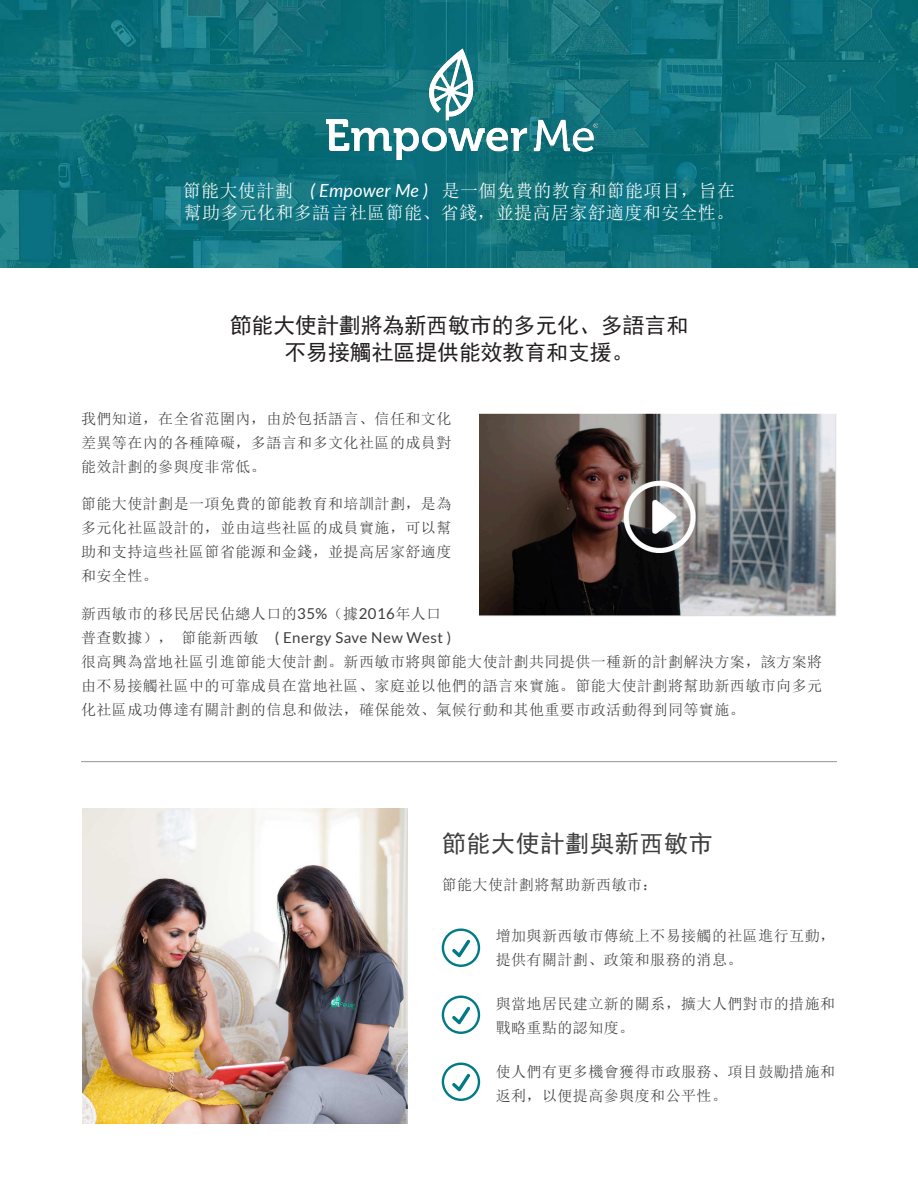
<style>
.page{position:relative;width:918px;height:1188px;background:#fff}
.page>*{position:absolute;margin:0;border:0;box-sizing:border-box;transform-origin:0 0}
.t1{font:24px "Sim Hei";letter-spacing:.03em;color:#3e3e3f}
.t2{font:21.9px/27px "Sim Hei";color:#231f20;text-align:center}
.t3{font:18px/21.6px "Sim Sun";letter-spacing:.02em;color:#fff}
.t4{font:15px/24px "Sim Sun";letter-spacing:.03em;color:#3e3e3f}
.s1{font-family:"Lato";font-style:italic}
.s2{font-family:"Lato"}
</style>
<div class="page">
<img style="left:0;top:0;width:918px;height:268px">
<img style="left:82px;top:808px;width:326px;height:316px">
<img style="left:327px;top:49px;width:271px;height:111px">
<img style="left:480px;top:413px;width:356px;height:203px">
<svg style="left:442px;top:928px;width:38px;height:39px"></svg>
<svg style="left:442px;top:996px;width:38px;height:38px"></svg>
<svg style="left:442px;top:1063px;width:38px;height:38px"></svg>
<hr style="left:81px;top:761px;width:756px;height:1px;background:#949699">
<p class="t3" style="left:183px;top:180px;width:554px">節能大使計劃 <span class="s1">( Empower Me )</span> 是一個免費的教育和節能項目，旨在幫助多元化和多語言社區節能、省錢，並提高居家舒適度和安全性。</p>
<p class="t2" style="left:230px;top:312px;width:460px">節能大使計劃將為新西敏市的多元化、多語言和不易接觸社區提供能效教育和支援。</p>
<p class="t4" style="left:81px;top:406px;width:372px;text-align:justify">我們知道，在全省范圍內，由於包括語言、信任和文化差異等在內的各種障礙，多語言和多文化社區的成員對能效計劃的參與度非常低。</p>
<p class="t4" style="left:81px;top:492px;width:372px;text-align:justify">節能大使計劃是一項免費的節能教育和培訓計劃，是為多元化社區設計的，並由這些社區的成員實施，可以幫助和支持這些社區節省能源和金錢，並提高居家舒適度和安全性。</p>
<p class="t4" style="left:81px;top:601px;width:743px">新西敏市的移民居民佔總人口的<span class="s2">35%</span>（據<span class="s2">2016</span>年人口<br>普查數據）， 節能新西敏 <span class="s2">( Energy Save New West )<br></span>很高興為當地社區引進節能大使計劃。新西敏市將與節能大使計劃共同提供一種新的計劃解決方案，該方案將由不易接觸社區中的可靠成員在當地社區、家庭並以他們的語言來實施。節能大使計劃將幫助新西敏市向多元化社區成功傳達有關計劃的信息和做法，確保能效、氣候行動和其他重要市政活動得到同等實施。</p>
<p class="t1" style="left:442px;top:831px;width:273px">節能大使計劃與新西敏市</p>
<p class="t4" style="left:442px;top:872px;width:217px">節能大使計劃將幫助新西敏市：</p>
<p class="t4" style="left:496px;top:923px;width:341px">增加與新西敏市傳統上不易接觸的社區進行互動，提供有關計劃、政策和服務的消息。</p>
<p class="t4" style="left:496px;top:991px;width:341px">與當地居民建立新的關系，擴大人們對市的措施和戰略重點的認知度。</p>
<p class="t4" style="left:496px;top:1060px;width:341px">使人們有更多機會獲得市政服務、項目鼓勵措施和返利，以便提高參與度和公平性。</p>
</div>
